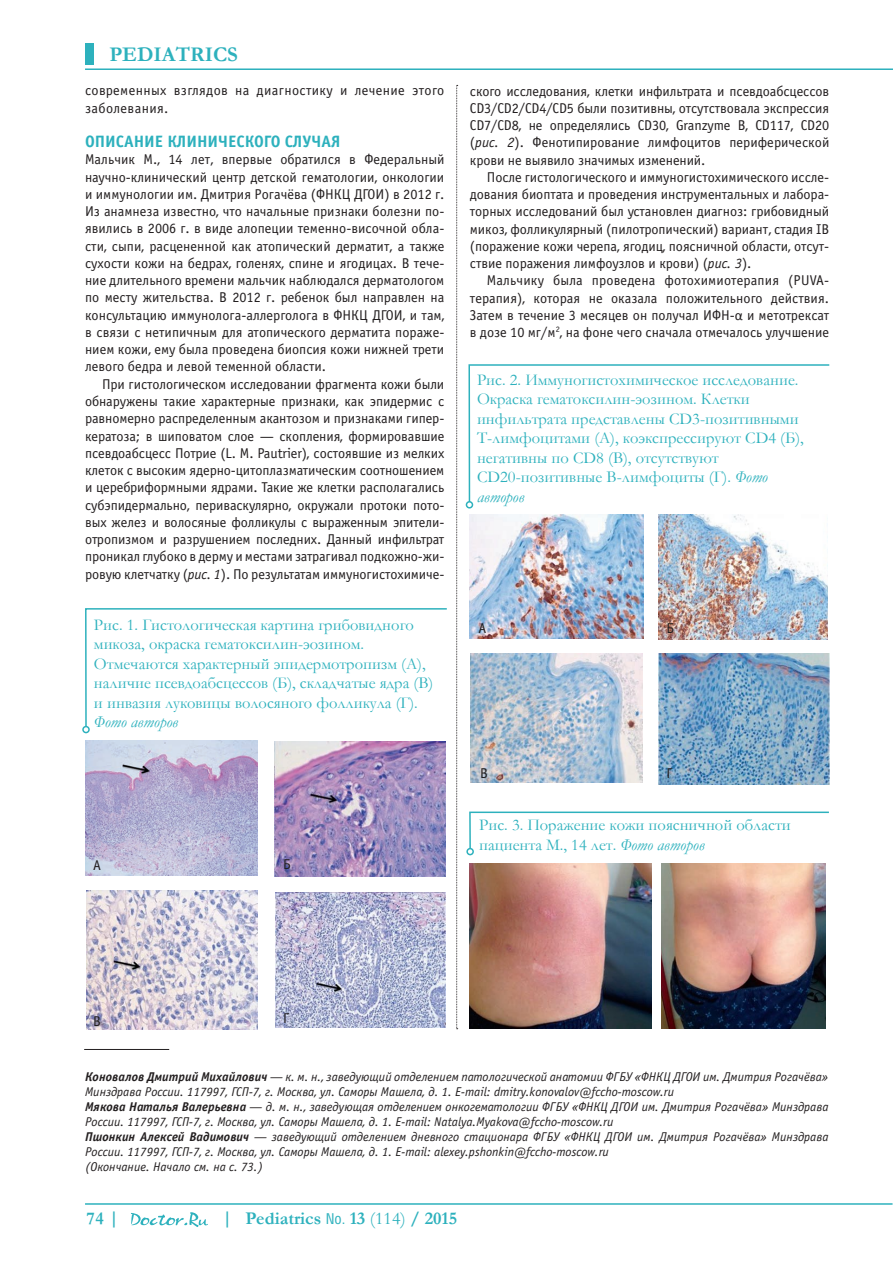
<style>
.page{position:relative;width:893px;height:1263px;background:#fff}
.page>*{position:absolute;margin:0;border:0;box-sizing:border-box;transform-origin:0 0}
.t1{font:700 21px "Garamond";color:#2db1bd}
.t2{font:700 18px "Garamond";color:#2db1bd}
.t3{font:16.5px/19.5px "Garamond";color:#2db1bd}
.t4{font:700 16.5px "Officina Sans C";color:#2db1bd}
.t5{font:italic 16.5px "Garamond";color:#2db1bd}
.t6{font:14.25px/17.2px "Officina Sans C";color:#231f20;text-align:justify}
.t7{font:14.25px/17.2px "Officina Sans C";letter-spacing:.025em;color:#231f20}
.t8{font:italic 12.75px/15px "Officina Sans C";color:#231f20}
.s1{font-style:italic}
.s2{font-family:"Calibri"}
.s3{font-weight:700}
.s4{font-family:"Helios Cond";font-weight:400;font-size:15px}
.s5{font-weight:400}
</style>
<div class="page">
<div style="left:85px;top:43px;width:9px;height:21px;background:#2db1bd"></div>
<hr style="left:85px;top:68px;width:808px;height:2px;background:#2db1bd">
<hr style="left:85px;top:1203px;width:807px;height:2px;background:#2db1bd">
<svg style="left:131px;top:1212px;width:77px;height:15px"></svg>
<hr style="left:84px;top:1049px;width:85px;height:1px;background:#231f20">
<svg style="left:85px;top:608px;width:362px;height:120px"></svg>
<div style="left:82px;top:726px;width:8px;height:7px;border:2px solid #2db1bd;border-radius:50%"></div>
<img style="left:86px;top:740px;width:172px;height:136px">
<img style="left:275px;top:741px;width:170px;height:135px">
<img style="left:86px;top:891px;width:171px;height:138px">
<img style="left:276px;top:893px;width:170px;height:134px">
<svg style="left:468px;top:364px;width:362px;height:139px"></svg>
<div style="left:466px;top:501px;width:7px;height:7px;border:2px solid #2db1bd;border-radius:50%"></div>
<img style="left:470px;top:515px;width:173px;height:124px">
<img style="left:471px;top:653px;width:172px;height:129px">
<img style="left:658px;top:515px;width:170px;height:124px">
<img style="left:658px;top:653px;width:171px;height:131px">
<svg style="left:469px;top:811px;width:360px;height:39px"></svg>
<div style="left:466px;top:848px;width:8px;height:7px;border:2px solid #2db1bd;border-radius:50%"></div>
<img style="left:470px;top:863px;width:355px;height:166px">
<div style="left:653px;top:858px;width:8px;height:172px;background:#fff"></div>
<svg style="left:456px;top:85px;width:2px;height:944px"></svg>
<h1 class="t1" style="left:109px;top:40px;width:130px">Pediatrics</h1>
<p class="t7" style="left:85px;top:82px;width:361px">современных взглядов на диагностику и лечение этого заболевания.</p>
<p class="t4" style="left:85px;top:132px;width:257px">ОПИСАНИЕ КЛИНИЧЕСКОГО СЛУЧАЯ</p>
<p class="t6" style="left:85px;top:151px;width:361px">Мальчик М., 14 лет, впервые обратился в Федеральный научно-клинический центр детской гематологии, онкологии и иммунологии им. Дмитрия Рогачёва (ФНКЦ ДГОИ) в 2012 г.<br>Из анамнеза известно, что начальные признаки болезни по&shy;явились в 2006 г. в виде алопеции теменно-височной обла&shy;сти, сыпи, расцененной как атопический дерматит, а также сухости кожи на бедрах, голенях, спине и ягодицах. В тече&shy;ние длительного времени мальчик наблюдался дерматологом по месту жительства. В 2012 г. ребенок был направлен на консультацию иммунолога-аллерголога в ФНКЦ ДГОИ, и там, в связи с нетипичным для атопического дерматита пораже&shy;нием кожи, ему была проведена биопсия кожи нижней трети левого бедра и левой теменной области.</p>
<p class="t6" style="left:85px;top:376px;width:361px;text-indent:17px">При гистологическом исследовании фрагмента кожи были обнаружены такие характерные признаки, как эпидермис с равномерно распределенным акантозом и признаками гипер&shy;кератоза; в шиповатом слое — скопления, формировавшие псевдоабсцесс Потрие (L. M. Pautrier), состоявшие из мелких клеток с высоким ядерно-цитоплазматическим соотношением и церебриформными ядрами. Такие же клетки располагались субэпидермально, периваскулярно, окружали протоки пото&shy;вых желез и волосяные фолликулы с выраженным эпители&shy;отропизмом и разрушением последних. Данный инфильтрат проникал глубоко в дерму и местами затрагивал подкожно-жи&shy;ровую клетчатку (<span class="s1">рис. 1</span>). По результатам иммуногистохимиче-</p>
<p class="t3" style="left:94px;top:614px;width:341px">Рис. 1. Гистологическая картина грибовидного микоза, окраска гематоксилин-эозином.<br>Отмечаются характерный эпидермотропизм (А), наличие псевдоабсцессов (Б), складчатые ядра (В) и инвазия луковицы волосяного фолликула (Г).</p>
<p class="t5" style="left:94px;top:711px;width:86px">Фото авторов</p>
<p class="t6" style="left:93px;top:857px;width:9px">А</p>
<p class="t6" style="left:283px;top:856px;width:9px">Б</p>
<p class="t6" style="left:470px;top:82px;width:361px">ского исследования, клетки инфильтрата и псевдоабсцессов CD3/CD2/CD4/CD5 были позитивны, отсутствовала экспрессия CD7/CD8, не определялись CD30, Granzyme B, CD117, CD20 (<span class="s1">рис. 2</span>). Фенотипирование лимфоцитов периферической крови не выявило значимых изменений.</p>
<p class="t6" style="left:470px;top:169px;width:361px;text-indent:17px">После гистологического и иммуногистохимического иссле&shy;дования биоптата и проведения инструментальных и лабора&shy;торных исследований был установлен диагноз: грибовидный микоз, фолликулярный (пилотропический) вариант, стадия IB (поражение кожи черепа, ягодиц, поясничной области, отсут&shy;ствие поражения лимфоузлов и крови) (<span class="s1">рис. 3</span>).</p>
<p class="t6" style="left:470px;top:272px;width:361px;text-indent:17px">Мальчику была проведена фотохимиотерапия (PUVA&shy;терапия), которая не оказала положительного действия.<br>Затем в течение 3 месяцев он получал ИФН-<span class="s2">α</span> и метотрексат в дозе 10 мг/м<sup>2</sup>, на фоне чего сначала отмечалось улучшение</p>
<p class="t3" style="left:477px;top:369px;width:328px">Рис. 2. Иммуногистохимическое исследование.<br>Окраска гематоксилин-эозином. Клетки инфильтрата представлены CD3-позитивными Т-лимфоцитами (A), коэкспрессируют CD4 (Б), негативны по CD8 (В), отсутствуют CD20-позитивные В-лимфоциты (Г). <span class="s1">Фото авторов</span></p>
<p class="t6" style="left:478px;top:620px;width:9px">А</p>
<p class="t6" style="left:667px;top:620px;width:9px">Б</p>
<p class="t6" style="left:480px;top:764px;width:9px">В</p>
<p class="t6" style="left:667px;top:764px;width:8px">Г</p>
<p class="t3" style="left:479px;top:815px;width:313px">Рис. 3. Поражение кожи поясничной области пациента М., 14 лет. <span class="s1">Фото авторов</span></p>
<p class="t6" style="left:93px;top:1013px;width:9px">В</p>
<p class="t6" style="left:283px;top:1010px;width:8px">Г</p>
<p class="t8" style="left:85px;top:1070px;width:745px"><span class="s3">Коновалов Дмитрий Михайлович</span> — к. м. н., заведующий отделением патологической анатомии ФГБУ «ФНКЦ ДГОИ им. Дмитрия Рогачёва» Минздрава России. 117997, ГСП-7, г. Москва, ул. Саморы Машела, д. 1. E-mail: dmitry.konovalov@fccho-moscow.ru<br><span class="s3">Мякова Наталья Валерьевна</span> — д. м. н., заведующая отделением онкогематологии ФГБУ «ФНКЦ ДГОИ им. Дмитрия Рогачёва» Минздрава России. 117997, ГСП-7, г. Москва, ул. Саморы Машела, д. 1. E-mail: Natalya.Myakova@fccho-moscow.ru<br><span class="s3">Пшонкин Алексей Вадимович</span> — заведующий отделением дневного стационара ФГБУ «ФНКЦ ДГОИ им. Дмитрия Рогачёва» Минздрава России. 117997, ГСП-7, г. Москва, ул. Саморы Машела, д. 1. E-mail: alexey.pshonkin@fccho-moscow.ru<br>(Окончание. Начало см. на с. 73.)</p>
<p class="t2" style="left:86px;top:1206px;width:34px">74 |</p>
<p class="t2" style="left:222px;top:1206px;width:236px">| Pediatrics <span class="s4">No.</span> 13 <span class="s5">(114)</span> / 2015</p>
</div>
